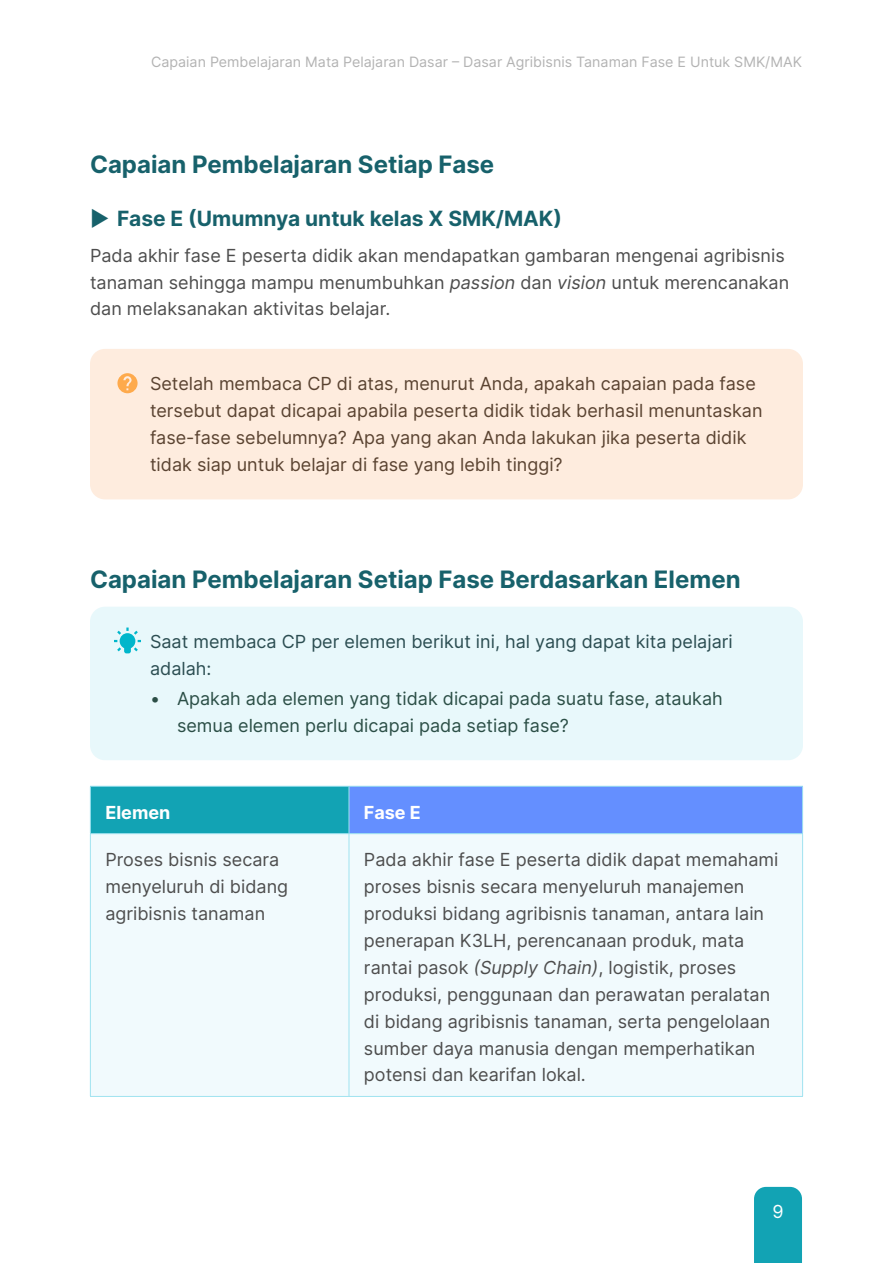
<style>
.page{position:relative;width:893px;height:1263px;background:#fff}
.page>*{position:absolute;margin:0;border:0;box-sizing:border-box;transform-origin:0 0}
.Heading_1{font:700 24px "Inter";color:#17616b}
.t1{font:700 21px "Inter";color:#17616b}
.t2{font:18px/26.8px "Inter";color:#4d4d4d}
.Orange{font:18px/26.8px "Inter";color:#5a4331}
.t3{font:18px/26.8px "Inter";color:#2b4e46}
.Teal{font:18px/26.8px "Inter";color:#2b4d51}
.Judul{font:700 18px "Inter";color:#fff}
.t4{font:18px "Inter";color:#fff}
.t5{font:14.25px "Inter";color:#b3b3b3}
.s1{font-weight:400}
.s2{font-style:italic}
</style>
<div class="page">
<div style="left:754px;top:1187px;width:48px;height:76px;background:#12a3b4"></div>
<div style="left:90px;top:349px;width:713px;height:150px;background:#feecde;border-radius:15px"></div>
<div style="left:90px;top:607px;width:713px;height:96px;background:#e8f8fb;border-radius:15px"></div>
<div style="left:90px;top:663px;width:713px;height:97px;background:#e8f8fb;border-radius:15px"></div>
<div style="left:90px;top:786px;width:259px;height:48px;background:#12a3b4"></div>
<div style="left:349px;top:786px;width:454px;height:48px;background:#648fff"></div>
<div style="left:91px;top:834px;width:711px;height:262px;background:#f1fafd"></div>
<hr style="left:802px;top:834px;width:1px;height:262px;background:#a0e3f0">
<hr style="left:349px;top:786px;width:454px;height:1px;background:#a0e3f0">
<hr style="left:802px;top:787px;width:1px;height:46px;background:#a0e3f0">
<hr style="left:349px;top:833px;width:454px;height:1px;background:#a0e3f0">
<hr style="left:349px;top:1096px;width:454px;height:1px;background:#a0e3f0">
<hr style="left:90px;top:834px;width:1px;height:262px;background:#a0e3f0">
<hr style="left:349px;top:834px;width:1px;height:262px;background:#a0e3f0">
<hr style="left:90px;top:1096px;width:259px;height:1px;background:#a0e3f0">
<hr style="left:90px;top:786px;width:259px;height:1px;background:#a0e3f0">
<hr style="left:90px;top:787px;width:1px;height:46px;background:#a0e3f0">
<hr style="left:349px;top:787px;width:1px;height:46px;background:#a0e3f0">
<hr style="left:90px;top:833px;width:259px;height:1px;background:#a0e3f0">
<svg style="left:117px;top:373px;width:21px;height:20px"></svg>
<svg style="left:114px;top:627px;width:27px;height:26px"></svg>
<p class="t5" style="left:151px;top:51px;width:652px">Capaian Pembelajaran Mata Pelajaran Dasar – Dasar Agribisnis Tanaman Fase E Untuk SMK/MAK</p>
<p class="Heading_1" style="left:90px;top:147px;width:406px">Capaian Pembelajaran Setiap Fase</p>
<p class="t1" style="left:90px;top:202px;width:474px"><span class="s1">▶</span> Fase E (Umumnya untuk kelas X SMK/MAK)</p>
<p class="t2" style="left:90px;top:241px;width:701px">Pada akhir fase E peserta didik akan mendapatkan gambaran mengenai agribisnis tanaman sehingga mampu menumbuhkan <span class="s2">passion</span> dan <span class="s2">vision</span> untuk merencanakan dan melaksanakan aktivitas belajar.</p>
<p class="Orange" style="left:150px;top:370px;width:614px">Setelah membaca CP di atas, menurut Anda, apakah capaian pada fase tersebut dapat dicapai apabila peserta didik tidak berhasil menuntaskan fase-fase sebelumnya? Apa yang akan Anda lakukan jika peserta didik tidak siap untuk belajar di fase yang lebih tinggi?</p>
<p class="Heading_1" style="left:90px;top:561px;width:652px">Capaian Pembelajaran Setiap Fase Berdasarkan Elemen</p>
<p class="Teal" style="left:150px;top:628px;width:584px">Saat membaca CP per elemen berikut ini, hal yang dapat kita pelajari adalah:</p>
<p class="t3" style="left:177px;top:685px;width:547px;text-indent:-27px">• Apakah ada elemen yang tidak dicapai pada suatu fase, ataukah semua elemen perlu dicapai pada setiap fase?</p>
<p class="Judul" style="left:105px;top:799px;width:67px">Elemen</p>
<p class="Judul" style="left:364px;top:799px;width:58px">Fase E</p>
<p class="t2" style="left:105px;top:846px;width:184px">Proses bisnis secara menyeluruh di bidang agribisnis tanaman</p>
<p class="t2" style="left:364px;top:846px;width:416px">Pada akhir fase E peserta didik dapat memahami proses bisnis secara menyeluruh manajemen produksi bidang agribisnis tanaman, antara lain penerapan K3LH, perencanaan produk, mata rantai pasok <span class="s2">(Supply Chain)</span>, logistik, proses produksi, penggunaan dan perawatan peralatan di bidang agribisnis tanaman, serta pengelolaan sumber daya manusia dengan memperhatikan potensi dan kearifan lokal.</p>
<p class="t4" style="left:772px;top:1198px;width:13px">9</p>
</div>
